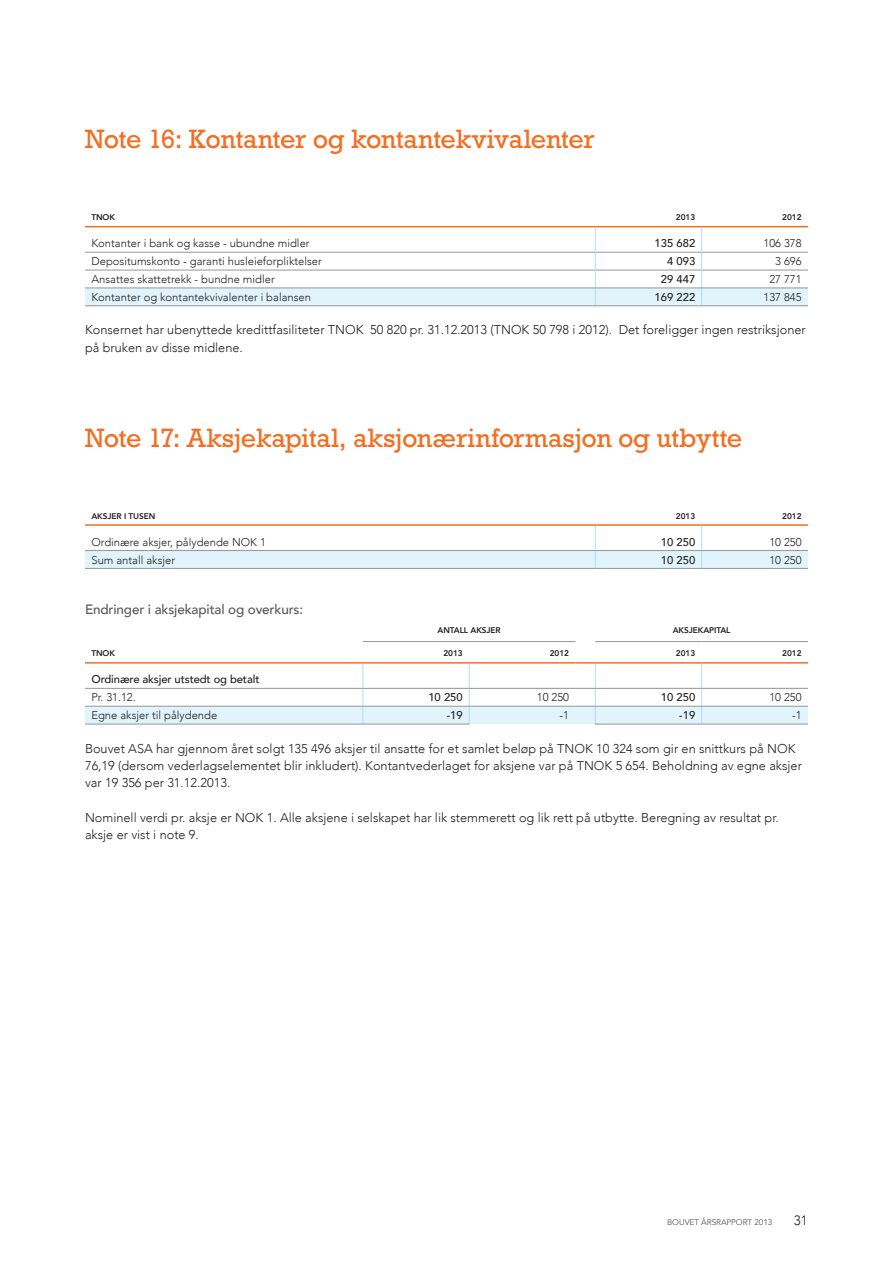
<style>
.page{position:relative;width:893px;height:1263px;background:#fff}
.page>*{position:absolute;margin:0;border:0;box-sizing:border-box;transform-origin:0 0}
.t1{font:27px "Rockwell Std";letter-spacing:-.015em;color:#f36e21}
.t2{font:500 13.5px "Avenir";letter-spacing:-.01em;color:#57585a}
.t3{font:300 13.5px "Avenir";color:#231f20}
.t4{font:300 12.75px/17.2px "Avenir";color:#231f20}
.t5{font:300 11.25px "Avenir";color:#231f20}
.t6{font:500 11.25px "Avenir";color:#231f20}
.t7{font:800 8.25px "Avenir";letter-spacing:-.01em;color:#231f20}
.t8{font:8.25px "Avenir";letter-spacing:-.01em;color:#57585a}
</style>
<div class="page">
<svg style="left:85px;top:227px;width:723px;height:78px"></svg>
<hr style="left:85px;top:226px;width:510px;height:1px;background:#f36e21">
<hr style="left:595px;top:226px;width:107px;height:1px;background:#f36e21">
<hr style="left:702px;top:226px;width:106px;height:1px;background:#f36e21">
<hr style="left:85px;top:288px;width:510px;height:1px;background:#939598">
<hr style="left:595px;top:288px;width:107px;height:1px;background:#939598">
<hr style="left:702px;top:288px;width:106px;height:1px;background:#939598">
<hr style="left:85px;top:305px;width:510px;height:1px;background:#939598">
<hr style="left:595px;top:305px;width:107px;height:1px;background:#939598">
<hr style="left:702px;top:305px;width:106px;height:1px;background:#939598">
<svg style="left:85px;top:526px;width:723px;height:42px"></svg>
<hr style="left:85px;top:524px;width:510px;height:2px;background:#f36e21">
<hr style="left:595px;top:524px;width:107px;height:2px;background:#f36e21">
<hr style="left:702px;top:524px;width:106px;height:2px;background:#f36e21">
<hr style="left:85px;top:550px;width:510px;height:1px;background:#939598">
<hr style="left:595px;top:550px;width:107px;height:1px;background:#939598">
<hr style="left:702px;top:550px;width:106px;height:1px;background:#939598">
<hr style="left:85px;top:568px;width:510px;height:1px;background:#939598">
<hr style="left:595px;top:568px;width:107px;height:1px;background:#939598">
<hr style="left:702px;top:568px;width:106px;height:1px;background:#939598">
<hr style="left:85px;top:662px;width:278px;height:2px;background:#f36e21">
<hr style="left:363px;top:662px;width:106px;height:2px;background:#f36e21">
<hr style="left:469px;top:662px;width:106px;height:2px;background:#f36e21">
<hr style="left:575px;top:662px;width:20px;height:2px;background:#f36e21">
<hr style="left:595px;top:662px;width:107px;height:2px;background:#f36e21">
<hr style="left:702px;top:662px;width:106px;height:2px;background:#f36e21">
<svg style="left:85px;top:664px;width:723px;height:60px"></svg>
<hr style="left:595px;top:706px;width:107px;height:1px;background:#939598">
<hr style="left:702px;top:706px;width:106px;height:1px;background:#939598">
<hr style="left:85px;top:724px;width:278px;height:1px;background:#939598">
<hr style="left:363px;top:724px;width:107px;height:1px;background:#939598">
<hr style="left:595px;top:724px;width:107px;height:1px;background:#939598">
<hr style="left:702px;top:724px;width:106px;height:1px;background:#939598">
<hr style="left:595px;top:641px;width:107px;height:1px;background:#939598">
<hr style="left:702px;top:641px;width:106px;height:1px;background:#939598">
<hr style="left:363px;top:641px;width:106px;height:1px;background:#939598">
<hr style="left:469px;top:641px;width:106px;height:1px;background:#939598">
<h1 class="t1" style="left:85px;top:124px;width:511px">Note 16: Kontanter og kontantekvivalenter</h1>
<p class="t7" style="left:91px;top:211px;width:25px">TNOK</p>
<p class="t7" style="left:676px;top:211px;width:21px">2013</p>
<p class="t7" style="left:782px;top:211px;width:21px">2012</p>
<p class="t5" style="left:91px;top:237px;width:220px">Kontanter i bank og kasse - ubundne midler</p>
<p class="t6" style="left:655px;top:234px;width:42px">135 682</p>
<p class="t5" style="left:763px;top:237px;width:40px">106 378</p>
<p class="t5" style="left:91px;top:255px;width:232px">Depositumskonto - garanti husleieforpliktelser</p>
<p class="t6" style="left:667px;top:251px;width:30px">4 093</p>
<p class="t5" style="left:775px;top:255px;width:28px">3 696</p>
<p class="t5" style="left:91px;top:272px;width:185px">Ansattes skattetrekk - bundne midler</p>
<p class="t6" style="left:661px;top:269px;width:36px">29 447</p>
<p class="t5" style="left:769px;top:272px;width:34px">27 771</p>
<p class="t5" style="left:91px;top:290px;width:221px">Kontanter og kontantekvivalenter i balansen</p>
<p class="t6" style="left:655px;top:287px;width:42px">169 222</p>
<p class="t5" style="left:763px;top:290px;width:40px">137 845</p>
<p class="t4" style="left:85px;top:321px;width:722px">Konsernet har ubenyttede kredittfasiliteter TNOK 50 820 pr. 31.12.2013 (TNOK 50 798 i 2012). Det foreligger ingen restriksjoner på bruken av disse midlene.</p>
<h1 class="t1" style="left:85px;top:422px;width:659px">Note 17: Aksjekapital, aksjonærinformasjon og utbytte</h1>
<p class="t7" style="left:91px;top:509px;width:65px">AKSJER I TUSEN</p>
<p class="t7" style="left:676px;top:509px;width:21px">2013</p>
<p class="t7" style="left:782px;top:509px;width:21px">2012</p>
<p class="t5" style="left:91px;top:535px;width:176px">Ordinære aksjer, pålydende NOK 1</p>
<p class="t6" style="left:661px;top:532px;width:36px">10 250</p>
<p class="t5" style="left:769px;top:535px;width:34px">10 250</p>
<p class="t5" style="left:91px;top:553px;width:85px">Sum antall aksjer</p>
<p class="t6" style="left:661px;top:550px;width:36px">10 250</p>
<p class="t5" style="left:769px;top:553px;width:34px">10 250</p>
<p class="t2" style="left:85px;top:598px;width:220px">Endringer i aksjekapital og overkurs:</p>
<p class="t7" style="left:438px;top:623px;width:65px">ANTALL AKSJER</p>
<p class="t7" style="left:673px;top:623px;width:59px">AKSJEKAPITAL</p>
<p class="t7" style="left:91px;top:647px;width:25px">TNOK</p>
<p class="t7" style="left:443px;top:647px;width:21px">2013</p>
<p class="t7" style="left:550px;top:647px;width:21px">2012</p>
<p class="t7" style="left:676px;top:647px;width:21px">2013</p>
<p class="t7" style="left:782px;top:647px;width:21px">2012</p>
<p class="t6" style="left:91px;top:670px;width:170px">Ordinære aksjer utstedt og betalt</p>
<p class="t5" style="left:91px;top:691px;width:46px">Pr. 31.12.</p>
<p class="t6" style="left:428px;top:688px;width:36px">10 250</p>
<p class="t5" style="left:537px;top:691px;width:34px">10 250</p>
<p class="t6" style="left:661px;top:688px;width:36px">10 250</p>
<p class="t5" style="left:769px;top:691px;width:34px">10 250</p>
<p class="t5" style="left:91px;top:709px;width:127px">Egne aksjer til pålydende</p>
<p class="t6" style="left:447px;top:705px;width:18px">-19</p>
<p class="t5" style="left:559px;top:709px;width:11px">-1</p>
<p class="t6" style="left:679px;top:705px;width:18px">-19</p>
<p class="t5" style="left:792px;top:709px;width:11px">-1</p>
<p class="t4" style="left:85px;top:740px;width:718px">Bouvet ASA har gjennom året solgt 135 496 aksjer til ansatte for et samlet beløp på TNOK 10 324 som gir en snittkurs på NOK<br>76,19 (dersom vederlagselementet blir inkludert). Kontantvederlaget for aksjene var på TNOK 5 654. Beholdning av egne aksjer var 19 356 per 31.12.2013.</p>
<p class="t4" style="left:85px;top:809px;width:695px">Nominell verdi pr. aksje er NOK 1. Alle aksjene i selskapet har lik stemmerett og lik rett på utbytte. Beregning av resultat pr. aksje er vist i note 9.</p>
<p class="t8" style="left:667px;top:1217px;width:107px">BOUVET ÅRSRAPPORT 2013</p>
<p class="t3" style="left:794px;top:1212px;width:16px">31</p>
</div>
